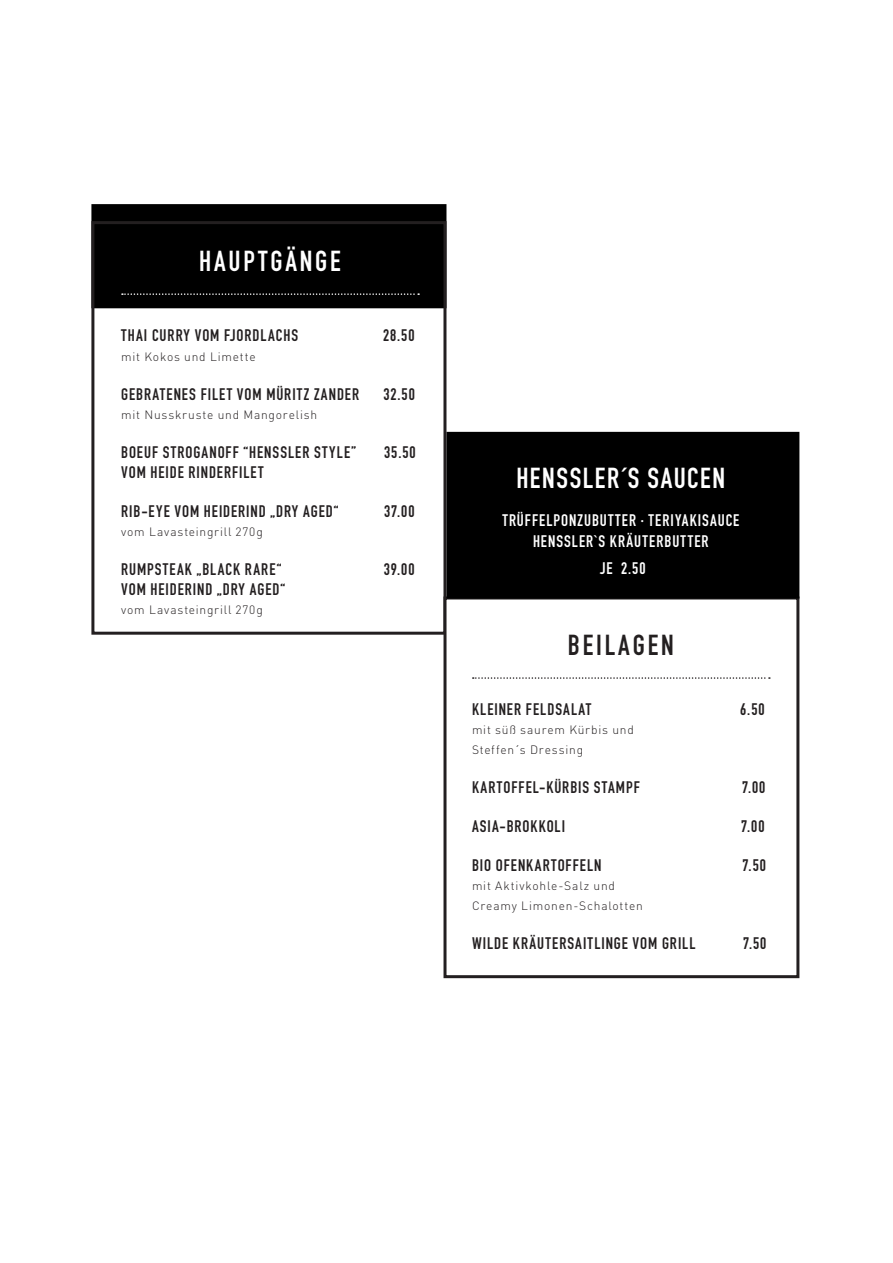
<style>
.page{position:relative;width:893px;height:1263px;background:#fff}
.page>*{position:absolute;margin:0;border:0;box-sizing:border-box;transform-origin:0 0}
.t1{font:700 28.5px "DIN Condensed";letter-spacing:.06em;color:#fff}
.t2{font:700 28.5px "DIN Condensed";letter-spacing:.1em;color:#fff}
.t3{font:700 28.5px "DIN Condensed";letter-spacing:.1em;color:#231f20}
.t4{font:700 16.5px "DIN Condensed";letter-spacing:.06em;color:#231f20}
.t5{font:700 16.5px "DIN Condensed";letter-spacing:.065em;color:#fff}
.t6{font:300 12px/19.5px "DIN Pro";letter-spacing:.065em;color:#231f20}
</style>
<div class="page">
<div style="left:91px;top:204px;width:355px;height:104px;background:#000;border:2px solid #000"></div>
<div style="left:91px;top:221px;width:355px;height:414px;border:3px solid #231f20"></div>
<svg style="left:122px;top:293px;width:297px;height:2px"></svg>
<div style="left:443px;top:596px;width:356px;height:382px;border:3px solid #231f20"></div>
<svg style="left:473px;top:677px;width:297px;height:2px"></svg>
<div style="left:446px;top:432px;width:353px;height:167px;background:#000;border:2px solid #000"></div>
<p class="t2" style="left:199px;top:242px;width:143px">HAUPTGÄNGE</p>
<p class="t4" style="left:121px;top:324px;width:178px">THAI CURRY VOM FJORDLACHS</p>
<p class="t4" style="left:383px;top:324px;width:33px">28.50</p>
<p class="t6" style="left:121px;top:346px;width:136px">mit Kokos und Limette</p>
<p class="t4" style="left:121px;top:383px;width:239px">GEBRATENES FILET VOM MÜRITZ ZANDER</p>
<p class="t4" style="left:383px;top:383px;width:33px">32.50</p>
<p class="t6" style="left:121px;top:405px;width:198px">mit Nusskruste und Mangorelish</p>
<p class="t4" style="left:121px;top:441px;width:236px">BOEUF STROGANOFF “HENSSLER STYLE”</p>
<p class="t4" style="left:384px;top:441px;width:33px">35.50</p>
<p class="t4" style="left:121px;top:461px;width:144px">VOM HEIDE RINDERFILET</p>
<p class="t4" style="left:121px;top:500px;width:219px">RIB-EYE VOM HEIDERIND „DRY AGED“</p>
<p class="t4" style="left:384px;top:500px;width:32px">37.00</p>
<p class="t6" style="left:121px;top:522px;width:143px">vom Lavasteingrill 270g</p>
<p class="t4" style="left:121px;top:558px;width:162px">RUMPSTEAK „BLACK RARE“</p>
<p class="t4" style="left:384px;top:558px;width:32px">39.00</p>
<p class="t4" style="left:121px;top:578px;width:165px">VOM HEIDERIND „DRY AGED“</p>
<p class="t6" style="left:121px;top:600px;width:143px">vom Lavasteingrill 270g</p>
<p class="t1" style="left:516px;top:459px;width:210px">HENSSLER´S SAUCEN</p>
<p class="t5" style="left:502px;top:509px;width:239px">TRÜFFELPONZUBUTTER · TERIYAKISAUCE</p>
<p class="t5" style="left:533px;top:530px;width:177px">HENSSLER`S KRÄUTERBUTTER</p>
<p class="t5" style="left:600px;top:557px;width:47px">JE 2.50</p>
<p class="t3" style="left:568px;top:626px;width:107px">BEILAGEN</p>
<p class="t4" style="left:472px;top:698px;width:121px">KLEINER FELDSALAT</p>
<p class="t4" style="left:740px;top:698px;width:26px">6.50</p>
<p class="t6" style="left:472px;top:719px;width:163px">mit süß saurem Kürbis und<br>Steffen´s Dressing</p>
<p class="t4" style="left:472px;top:776px;width:169px">KARTOFFEL-KÜRBIS STAMPF</p>
<p class="t4" style="left:742px;top:776px;width:25px">7.00</p>
<p class="t4" style="left:472px;top:815px;width:95px">ASIA-BROKKOLI</p>
<p class="t4" style="left:741px;top:815px;width:25px">7.00</p>
<p class="t4" style="left:472px;top:854px;width:131px">BIO OFENKARTOFFELN</p>
<p class="t4" style="left:743px;top:854px;width:25px">7.50</p>
<p class="t6" style="left:472px;top:875px;width:172px">mit Aktivkohle-Salz und<br>Creamy Limonen-Schalotten</p>
<p class="t4" style="left:472px;top:932px;width:225px">WILDE KRÄUTERSAITLINGE VOM GRILL</p>
<p class="t4" style="left:743px;top:932px;width:25px">7.50</p>
</div>
